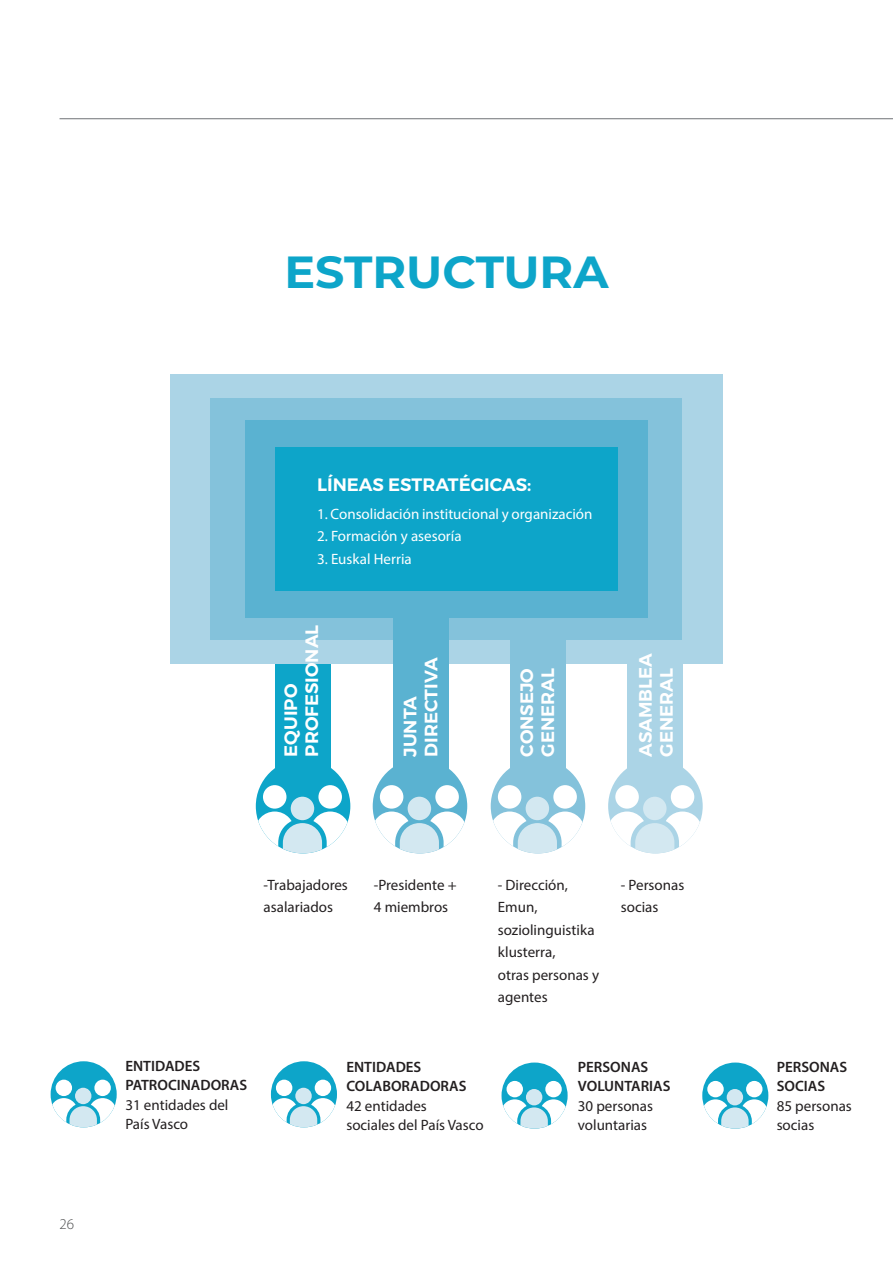
<style>
.page{position:relative;width:893px;height:1263px;background:#fff}
.page>*{position:absolute;margin:0;border:0;box-sizing:border-box;transform-origin:0 0}
.t1{font:700 45px "Montserrat";letter-spacing:-.005em;color:#0da5c9}
.t2{font:600 18px/21px "Montserrat";color:#fff}
.t3{font:15px/22.5px "Myriad Pro";color:#231f20}
.t4{font:600 15px/19.5px "Myriad Pro";color:#231f20}
.t5{font:15px "Myriad Pro";color:#fff}
.t6{font:300 15px "Myriad Pro";color:#4b4c4d}
</style>
<div class="page">
<hr style="left:60px;top:118px;width:833px;height:1px;background:#808285">
<div style="left:275px;top:581px;width:56px;height:197px;background:#0da5c9"></div>
<div style="left:256px;top:759px;width:94px;height:94px;background:#0da5c9;border-radius:50%"></div>
<svg style="left:256px;top:785px;width:94px;height:68px"></svg>
<div style="left:170px;top:375px;width:553px;height:289px;background:#abd4e6"></div>
<div style="left:211px;top:398px;width:471px;height:242px;background:#84c2db"></div>
<div style="left:245px;top:421px;width:403px;height:197px;background:#5ab2d1"></div>
<div style="left:275px;top:448px;width:343px;height:143px;background:#0da5c9"></div>
<div style="left:373px;top:759px;width:94px;height:94px;background:#5ab2d1;border-radius:50%"></div>
<svg style="left:373px;top:785px;width:94px;height:68px"></svg>
<div style="left:491px;top:759px;width:94px;height:94px;background:#84c2db;border-radius:50%"></div>
<svg style="left:491px;top:785px;width:94px;height:68px"></svg>
<div style="left:608px;top:759px;width:95px;height:94px;background:#abd4e6;border-radius:50%"></div>
<svg style="left:608px;top:785px;width:94px;height:68px"></svg>
<div style="left:393px;top:600px;width:55px;height:178px;background:#5ab2d1"></div>
<div style="left:510px;top:632px;width:56px;height:146px;background:#84c2db"></div>
<div style="left:628px;top:653px;width:55px;height:125px;background:#abd4e6"></div>
<div style="left:51px;top:1061px;width:66px;height:66px;background:#0da5c9;border-radius:50%"></div>
<svg style="left:51px;top:1080px;width:65px;height:47px"></svg>
<div style="left:501px;top:1062px;width:67px;height:66px;background:#0da5c9;border-radius:50%"></div>
<svg style="left:501px;top:1081px;width:66px;height:47px"></svg>
<div style="left:271px;top:1061px;width:66px;height:66px;background:#0da5c9;border-radius:50%"></div>
<svg style="left:271px;top:1080px;width:66px;height:47px"></svg>
<div style="left:702px;top:1062px;width:66px;height:66px;background:#0da5c9;border-radius:50%"></div>
<svg style="left:702px;top:1081px;width:66px;height:47px"></svg>
<h1 class="t1" style="left:284px;top:240px;width:289px">ESTRUCTURA</h1>
<p class="t6" style="left:60px;top:1214px;width:16px">26</p>
<p class="t2" style="left:317px;top:474px;width:216px">LÍNEAS ESTRATÉGICAS:</p>
<p class="t5" style="left:317px;top:505px;width:277px">1. Consolidación institucional y organización</p>
<p class="t5" style="left:317px;top:527px;width:146px">2. Formación y asesoría</p>
<p class="t5" style="left:317px;top:550px;width:96px">3. Euskal Herria</p>
<p class="t2" style="left:280px;top:757px;width:132px;rotate:-90deg">EQUIPO<br>PROFESIONAL</p>
<p class="t2" style="left:400px;top:757px;width:86px;rotate:-90deg">JUNTA<br>DIRECTIVA</p>
<p class="t2" style="left:516px;top:757px;width:89px;rotate:-90deg">CONSEJO<br>GENERAL</p>
<p class="t2" style="left:635px;top:757px;width:104px;rotate:-90deg">ASAMBLEA<br>GENERAL</p>
<p class="t3" style="left:264px;top:873px;width:86px">-Trabajadores asalariados</p>
<p class="t3" style="left:374px;top:873px;width:84px">-Presidente +<br>4 miembros</p>
<p class="t3" style="left:498px;top:873px;width:103px">- Dirección,<br>Emun, soziolinguistika klusterra,<br>otras personas y agentes</p>
<p class="t3" style="left:621px;top:873px;width:65px">- Personas socias</p>
<p class="t4" style="left:125px;top:1055px;width:123px">ENTIDADES<br>PATROCINADORAS</p>
<p class="t3" style="left:125px;top:1094px;width:105px;line-height:19.5px">31 entidades del<br>País Vasco</p>
<p class="t4" style="left:346px;top:1057px;width:122px">ENTIDADES<br>COLABORADORAS</p>
<p class="t3" style="left:346px;top:1096px;width:139px;line-height:19.5px">42 entidades<br>sociales del País Vasco</p>
<p class="t4" style="left:578px;top:1057px;width:94px">PERSONAS<br>VOLUNTARIAS</p>
<p class="t3" style="left:578px;top:1096px;width:77px;line-height:19.5px">30 personas voluntarias</p>
<p class="t4" style="left:777px;top:1057px;width:72px">PERSONAS<br>SOCIAS</p>
<p class="t3" style="left:777px;top:1096px;width:77px;line-height:19.5px">85 personas socias</p>
</div>
